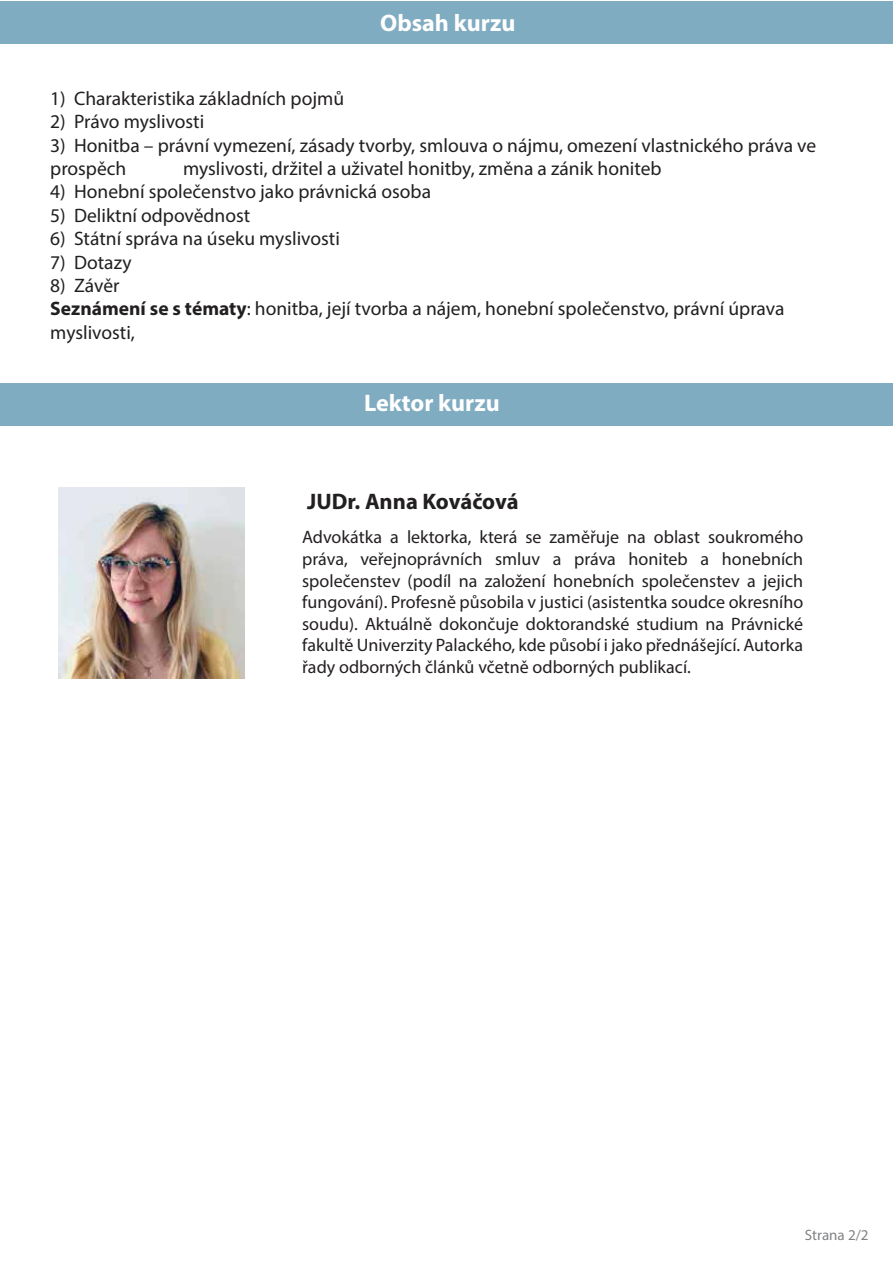
<style>
.page{position:relative;width:893px;height:1263px;background:#fff}
.page>*{position:absolute;margin:0;border:0;box-sizing:border-box;transform-origin:0 0}
.t1{font:700 24px "Myriad Pro";color:#fff}
.t2{font:700 22.5px "Myriad Pro";letter-spacing:-.005em;color:#221f20}
.t3{font:19.5px/23.4px "Myriad Pro";color:#221f20}
.t4{font:18px/21.6px "Myriad Pro";color:#231f20;text-align:justify}
.t5{font:15px "Myriad Pro";color:#808284}
.s1{font-weight:700}
</style>
<div class="page">
<div style="left:0;top:1px;width:893px;height:42px;background:#80acc1"></div>
<div style="left:0;top:383px;width:893px;height:42px;background:#80acc1"></div>
<img style="left:59px;top:487px;width:186px;height:191px">
<p class="t1" style="left:380px;top:7px;width:137px">Obsah kurzu</p>
<p class="t3" style="left:50px;top:86px;width:295px">1) Charakteristika základních pojmů</p>
<p class="t3" style="left:50px;top:110px;width:156px">2) Právo myslivosti</p>
<p class="t3" style="left:50px;top:133px;width:767px">3) Honitba – právní vymezení, zásady tvorby, smlouva o nájmu, omezení vlastnického práva ve prospěch</p>
<p class="t3" style="left:183px;top:156px;width:480px">myslivosti, držitel a uživatel honitby, změna a zánik honiteb</p>
<p class="t3" style="left:50px;top:180px;width:382px">4) Honební společenstvo jako právnická osoba</p>
<p class="t3" style="left:50px;top:203px;width:201px">5) Deliktní odpovědnost</p>
<p class="t3" style="left:50px;top:227px;width:291px">6) Státní správa na úseku myslivosti</p>
<p class="t3" style="left:50px;top:250px;width:83px">7) Dotazy</p>
<p class="t3" style="left:50px;top:273px;width:736px">8) Závěr<br><span class="s1">Seznámení se s tématy</span>: honitba, její tvorba a nájem, honební společenstvo, právní úprava myslivosti,</p>
<p class="t1" style="left:364px;top:387px;width:137px">Lektor kurzu</p>
<p class="t2" style="left:307px;top:487px;width:213px">JUDr. Anna Kováčová</p>
<p class="t4" style="left:302px;top:526px;width:503px">Advokátka a lektorka, která se zaměřuje na oblast soukromého práva, veřejnoprávních smluv a práva honiteb a honebních společenstev (podíl na založení honebních společenstev a jejich fungování). Profesně působila v justici (asistentka soudce okresního soudu). Aktuálně dokončuje doktorandské studium na Právnické fakultě Univerzity Palackého, kde působí i jako přednášející. Autorka řady odborných článků včetně odborných publikací.</p>
<p class="t5" style="left:805px;top:1225px;width:65px">Strana 2/2</p>
</div>
